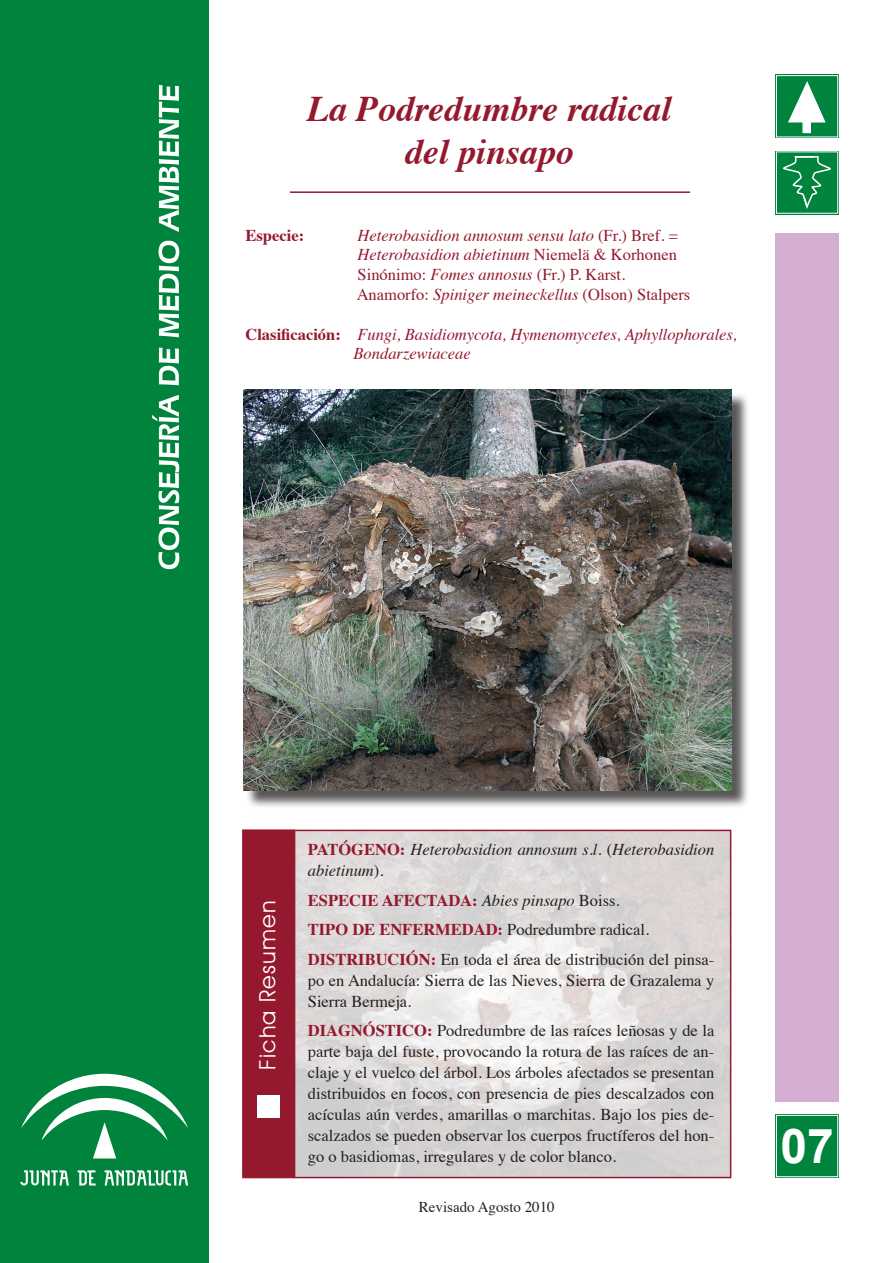
<style>
.page{position:relative;width:893px;height:1263px;background:#fff}
.page>*{position:absolute;margin:0;border:0;box-sizing:border-box;transform-origin:0 0}
.t1{font:700 48px "Arial";color:#fff}
.t2{font:italic 700 36px/43.2px "Times";color:#94192f;text-align:center}
.t3{font:22.5px "Avant Garde IT Cby BT";letter-spacing:.05em;color:#fff}
.t4{font:16.5px/21px "Times";color:#231f20}
.t5{font:italic 16.5px/19.8px "Times";color:#94192f}
.t6{font:italic 16.5px/21px "Times";color:#231f20}
.t7{font:700 16.5px "Times";color:#94192f}
.t8{font:15px "Times";color:#231f20}
.s1{font-style:normal}
.s2{font-weight:700;font-style:normal}
.s3{font-weight:700;font-style:normal;color:#94192f}
.s4{font-weight:700;color:#94192f}
.s5{font-style:italic}
</style>
<div class="page">
<div style="left:0;top:0;width:208px;height:1263px;background:#00843d"></div>
<hr style="left:290px;top:191px;width:400px;height:2px;background:#94192f">
<img style="left:295px;top:833px;width:433px;height:342px">
<div style="left:242px;top:830px;width:489px;height:348px;border:2px solid #94192f"></div>
<div style="left:242px;top:830px;width:53px;height:347px;background:#94192f;border:2px solid #94192f"></div>
<div style="left:257px;top:1095px;width:22px;height:22px;background:#fff"></div>
<div style="left:245px;top:392px;width:505px;height:417px;background:#231f20;opacity:.75"></div>
<img style="left:243px;top:389px;width:488px;height:402px">
<svg style="left:20px;top:1170px;width:49px;height:15px"></svg>
<svg style="left:78px;top:1170px;width:18px;height:15px"></svg>
<svg style="left:105px;top:1170px;width:83px;height:15px"></svg>
<svg style="left:21px;top:1074px;width:167px;height:84px"></svg>
<svg style="left:152px;top:395px;width:27px;height:174px"></svg>
<svg style="left:159px;top:348px;width:20px;height:37px"></svg>
<svg style="left:159px;top:241px;width:20px;height:96px"></svg>
<svg style="left:159px;top:85px;width:20px;height:147px"></svg>
<div style="left:775px;top:234px;width:64px;height:868px;background:#d4aed1"></div>
<div style="left:775px;top:151px;width:64px;height:63px;background:#00843d"></div>
<div style="left:776px;top:151px;width:62px;height:63px;border:1px solid #fff"></div>
<div style="left:775px;top:74px;width:64px;height:64px;background:#00843d"></div>
<div style="left:776px;top:75px;width:62px;height:62px;border:1px solid #fff"></div>
<div style="left:775px;top:1114px;width:64px;height:64px;background:#00843d"></div>
<svg style="left:783px;top:156px;width:48px;height:59px"></svg>
<svg style="left:788px;top:81px;width:38px;height:53px"></svg>
<div style="left:776px;top:1115px;width:62px;height:62px;border:1px solid #fff"></div>
<h2 class="t2" style="left:307px;top:84px;width:365px">La Podredumbre radical del pinsapo</h2>
<p class="t7" style="left:245px;top:219px;width:60px">Especie:</p>
<p class="t5" style="left:357px;top:224px;width:335px">Heterobasidion annosum sensu lato <span class="s1">(Fr.) Bref. = </span>Heterobasidion abietinum <span class="s1">Niemelä &amp; Korhonen Sinónimo:</span> Fomes annosus <span class="s1">(Fr.) P. Karst.<br>Anamorfo:</span> Spiniger meineckellus <span class="s1">(Olson) Stalpers</span></p>
<p class="t5" style="left:353px;top:323px;width:385px;text-indent:-108px"><span class="s2">Clasificación:</span> Fungi, Basidiomycota, Hymenomycetes, Aphyllophorales,<br>Bondarzewiaceae</p>
<h3 class="t3" style="left:254px;top:1070px;width:170px;rotate:-90deg">Ficha Resumen</h3>
<p class="t6" style="left:308px;top:838px;width:408px"><span class="s3">PATÓGENO:</span> Heterobasidion annosum s.l. <span class="s1">(</span>Heterobasidion abietinum<span class="s1">).</span></p>
<p class="t4" style="left:308px;top:884px;width:408px;line-height:29.5px"><span class="s4">ESPECIE AFECTADA:</span> <span class="s5">Abies pinsapo</span> Boiss.<br><span class="s4">TIPO DE ENFERMEDAD:</span> Podredumbre radical.<br><span class="s4">DISTRIBUCIÓN:</span> En toda el área de distribución del pinsa-</p>
<p class="t4" style="left:308px;top:968px;width:408px">po en Andalucía: Sierra de las Nieves, Sierra de Grazalema y<br>Sierra Bermeja.</p>
<p class="t4" style="left:308px;top:1018px;width:408px;text-align:justify"><span class="s4">DIAGNÓSTICO:</span> Podredumbre de las raíces leñosas y de la parte baja del fuste, provocando la rotura de las raíces de an&shy;claje y el vuelco del árbol. Los árboles afectados se presentan distribuidos en focos, con presencia de pies descalzados con acículas aún verdes, amarillas o marchitas. Bajo los pies de&shy;scalzados se pueden observar los cuerpos fructíferos del hon&shy;go o basidiomas, irregulares y de color blanco.</p>
<p class="t8" style="left:419px;top:1193px;width:137px">Revisado Agosto 2010</p>
<h1 class="t1" style="left:780px;top:1114px;width:55px">07</h1>
</div>
